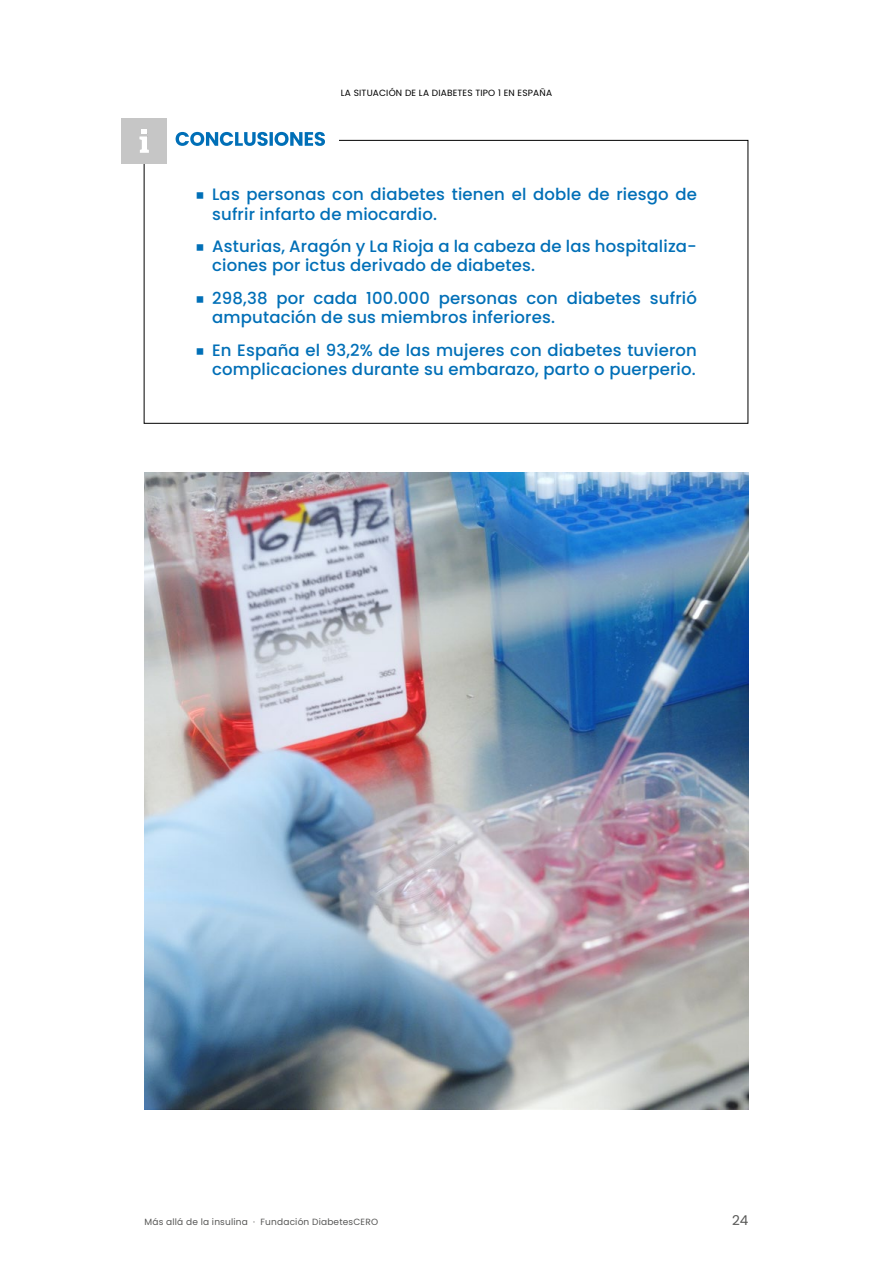
<style>
.page{position:relative;width:893px;height:1263px;background:#fff}
.page>*{position:absolute;margin:0;border:0;box-sizing:border-box;transform-origin:0 0}
.t1{font:500 16.5px/19.5px "Poppins";letter-spacing:.01em;color:#006fb7}
.t2{font:13.5px "Poppins";color:#575756}
.t3{font:9px "Poppins";letter-spacing:.02em;color:#575756}
.t4{font:9px "Poppins";letter-spacing:.02em;color:#000}
.s1{font-family:"Montserrat";font-weight:700}
</style>
<div class="page">
<img style="left:145px;top:472px;width:603px;height:638px">
<svg style="left:176px;top:132px;width:149px;height:14px"></svg>
<div style="left:121px;top:118px;width:46px;height:46px;background:#c6c6c6"></div>
<svg style="left:139px;top:129px;width:10px;height:24px"></svg>
<p class="t4" style="left:341px;top:87px;width:213px">LA SITUACIÓN DE LA DIABETES TIPO 1 EN ESPAÑA</p>
<p class="t1" style="left:212px;top:185px;width:486px;text-indent:-17px"><span class="s1">■</span> Las personas con diabetes tienen el doble de riesgo de sufrir infarto de miocardio.</p>
<p class="t1" style="left:212px;top:237px;width:486px;text-indent:-17px"><span class="s1">■</span> Asturias, Aragón y La Rioja a la cabeza de las hospitaliza&shy;ciones por ictus derivado de diabetes.</p>
<p class="t1" style="left:212px;top:288px;width:486px;text-indent:-17px"><span class="s1">■</span> 298,38 por cada 100.000 personas con diabetes sufrió amputación de sus miembros inferiores.</p>
<p class="t1" style="left:195px;top:340px;width:503px;text-align:right"><span class="s1">■</span> En España el 93,2% de las mujeres con diabetes tuvieron complicaciones durante su embarazo, parto o puerperio.</p>
<p class="t3" style="left:145px;top:1216px;width:235px">Más allá de la insulina · Fundación DiabetesCERO</p>
<p class="t2" style="left:732px;top:1212px;width:18px">24</p>
</div>
